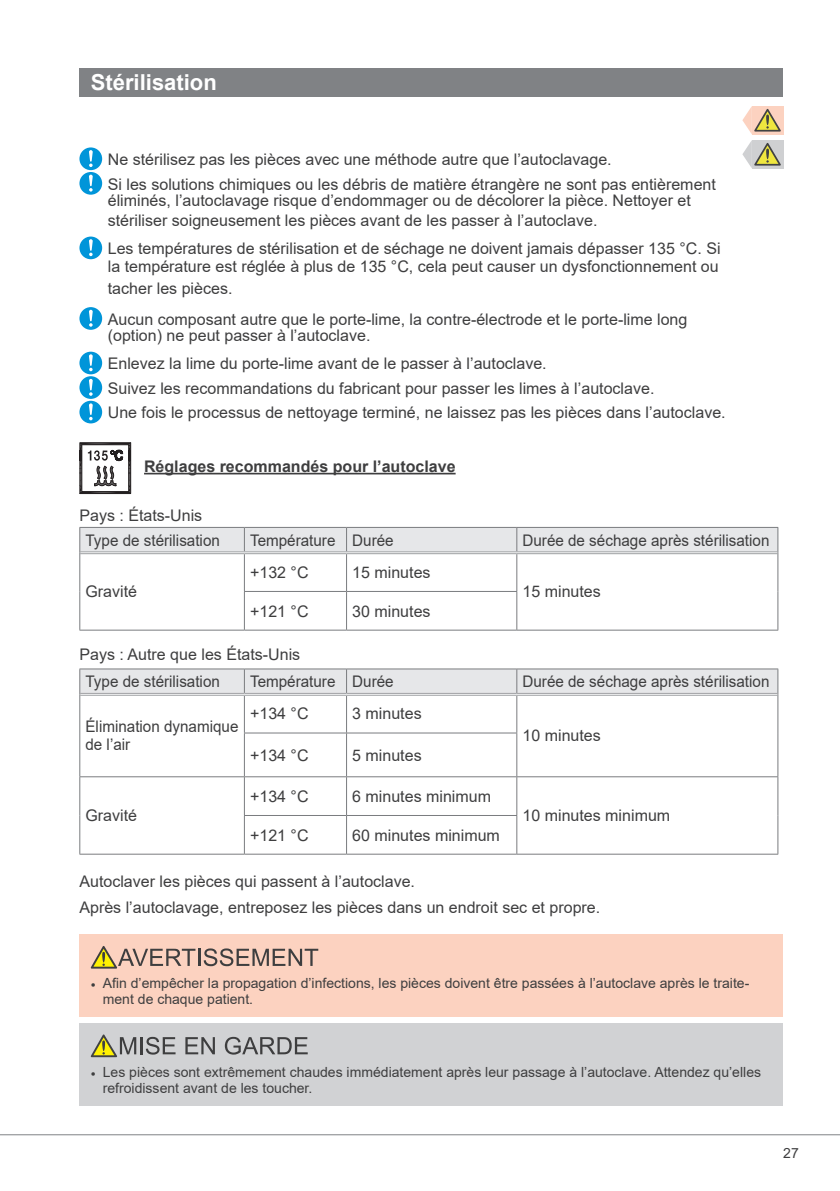
<style>
.page{position:relative;width:840px;height:1191px;background:#fff}
.page>*{position:absolute;margin:0;border:0;box-sizing:border-box;transform-origin:0 0}
.t1{font:700 22px "Arial";color:#fff}
.t2{font:16px/24.6px "Arial";color:#3e3e3f}
.t3{font:16px/18px "Arial";color:#3e3e3f;scale:.95 1}
.t4{font:700 16px "Arial";color:#3e3e3f}
.t5{font:14px/16px "Arial";color:#3e3e3f}
</style>
<div class="page">
<hr style="left:0;top:1134px;width:839px;height:1px;background:#808285">
<div style="left:79px;top:68px;width:703px;height:28px;background:#808285"></div>
<div style="left:751px;top:106px;width:31px;height:28px;background:#fcd2c0"></div>
<svg style="left:742px;top:106px;width:38px;height:28px"></svg>
<svg style="left:80px;top:442px;width:51px;height:52px"></svg>
<div style="left:751px;top:140px;width:31px;height:28px;background:#cfd0d2"></div>
<svg style="left:742px;top:140px;width:38px;height:28px"></svg>
<div style="left:79px;top:1023px;width:703px;height:83px;background:#d1d2d4"></div>
<svg style="left:91px;top:1034px;width:84px;height:23px"></svg>
<svg style="left:185px;top:1037px;width:30px;height:17px"></svg>
<svg style="left:225px;top:1036px;width:82px;height:18px"></svg>
<div style="left:79px;top:934px;width:703px;height:83px;background:#fcd2c0"></div>
<svg style="left:91px;top:946px;width:227px;height:22px"></svg>
<svg style="left:79px;top:147px;width:23px;height:48px"></svg>
<svg style="left:79px;top:236px;width:23px;height:23px"></svg>
<svg style="left:79px;top:307px;width:23px;height:23px"></svg>
<svg style="left:79px;top:352px;width:23px;height:71px"></svg>
<hr style="left:144px;top:473px;width:311px;height:1px;background:#3e3e3f">
<hr style="left:79px;top:630px;width:165px;height:1px;background:#7a7c7f">
<hr style="left:79px;top:553px;width:1px;height:38px;background:#7a7c7f">
<hr style="left:244px;top:554px;width:1px;height:37px;background:#7a7c7f">
<hr style="left:346px;top:554px;width:1px;height:37px;background:#7a7c7f">
<hr style="left:516px;top:554px;width:1px;height:37px;background:#7a7c7f">
<hr style="left:777px;top:553px;width:1px;height:38px;background:#7a7c7f">
<hr style="left:79px;top:591px;width:1px;height:39px;background:#7a7c7f">
<hr style="left:244px;top:591px;width:102px;height:1px;background:#7a7c7f">
<hr style="left:244px;top:592px;width:1px;height:38px;background:#7a7c7f">
<hr style="left:346px;top:591px;width:171px;height:1px;background:#7a7c7f">
<hr style="left:346px;top:592px;width:1px;height:38px;background:#7a7c7f">
<hr style="left:516px;top:592px;width:1px;height:38px;background:#7a7c7f">
<hr style="left:777px;top:591px;width:1px;height:39px;background:#7a7c7f">
<hr style="left:244px;top:630px;width:102px;height:1px;background:#7a7c7f">
<hr style="left:346px;top:630px;width:170px;height:1px;background:#7a7c7f">
<hr style="left:516px;top:630px;width:261px;height:1px;background:#7a7c7f">
<svg style="left:79px;top:527px;width:699px;height:26px;background:#e1e2e4"></svg>
<hr style="left:80px;top:551px;width:164px;height:1px;background:#9d9fa2">
<hr style="left:80px;top:553px;width:164px;height:1px;background:#9d9fa2">
<hr style="left:244px;top:551px;width:102px;height:1px;background:#9d9fa2">
<hr style="left:244px;top:553px;width:102px;height:1px;background:#9d9fa2">
<hr style="left:346px;top:551px;width:170px;height:1px;background:#9d9fa2">
<hr style="left:346px;top:553px;width:170px;height:1px;background:#9d9fa2">
<hr style="left:516px;top:551px;width:261px;height:1px;background:#9d9fa2">
<hr style="left:516px;top:553px;width:261px;height:1px;background:#9d9fa2">
<hr style="left:79px;top:854px;width:165px;height:1px;background:#7a7c7f">
<hr style="left:516px;top:854px;width:261px;height:1px;background:#7a7c7f">
<hr style="left:79px;top:694px;width:1px;height:39px;background:#7a7c7f">
<hr style="left:244px;top:695px;width:1px;height:37px;background:#7a7c7f">
<hr style="left:346px;top:695px;width:1px;height:37px;background:#7a7c7f">
<hr style="left:516px;top:695px;width:1px;height:37px;background:#7a7c7f">
<hr style="left:777px;top:694px;width:1px;height:39px;background:#7a7c7f">
<hr style="left:79px;top:733px;width:1px;height:43px;background:#7a7c7f">
<hr style="left:244px;top:732px;width:102px;height:1px;background:#7a7c7f">
<hr style="left:244px;top:733px;width:1px;height:43px;background:#7a7c7f">
<hr style="left:346px;top:732px;width:171px;height:1px;background:#7a7c7f">
<hr style="left:346px;top:733px;width:1px;height:43px;background:#7a7c7f">
<hr style="left:516px;top:733px;width:1px;height:43px;background:#7a7c7f">
<hr style="left:777px;top:733px;width:1px;height:43px;background:#7a7c7f">
<hr style="left:79px;top:776px;width:165px;height:1px;background:#7a7c7f">
<hr style="left:79px;top:777px;width:1px;height:38px;background:#7a7c7f">
<hr style="left:244px;top:776px;width:102px;height:1px;background:#7a7c7f">
<hr style="left:244px;top:777px;width:1px;height:38px;background:#7a7c7f">
<hr style="left:346px;top:776px;width:170px;height:1px;background:#7a7c7f">
<hr style="left:346px;top:777px;width:1px;height:38px;background:#7a7c7f">
<hr style="left:516px;top:776px;width:261px;height:1px;background:#7a7c7f">
<hr style="left:516px;top:777px;width:1px;height:38px;background:#7a7c7f">
<hr style="left:777px;top:777px;width:1px;height:38px;background:#7a7c7f">
<hr style="left:79px;top:815px;width:1px;height:39px;background:#7a7c7f">
<hr style="left:244px;top:815px;width:102px;height:1px;background:#7a7c7f">
<hr style="left:244px;top:816px;width:1px;height:38px;background:#7a7c7f">
<hr style="left:346px;top:815px;width:171px;height:1px;background:#7a7c7f">
<hr style="left:346px;top:816px;width:1px;height:38px;background:#7a7c7f">
<hr style="left:516px;top:816px;width:1px;height:38px;background:#7a7c7f">
<hr style="left:777px;top:815px;width:1px;height:39px;background:#7a7c7f">
<hr style="left:244px;top:854px;width:102px;height:1px;background:#7a7c7f">
<hr style="left:346px;top:854px;width:170px;height:1px;background:#7a7c7f">
<hr style="left:79px;top:668px;width:165px;height:1px;background:#7a7c7f">
<hr style="left:244px;top:668px;width:102px;height:1px;background:#7a7c7f">
<hr style="left:346px;top:668px;width:170px;height:1px;background:#7a7c7f">
<hr style="left:516px;top:668px;width:261px;height:1px;background:#7a7c7f">
<div style="left:79px;top:669px;width:699px;height:25px;background:#e6e7e9"></div>
<hr style="left:80px;top:693px;width:164px;height:1px;background:#9d9fa2">
<hr style="left:80px;top:695px;width:164px;height:1px;background:#9d9fa2">
<hr style="left:244px;top:693px;width:102px;height:1px;background:#9d9fa2">
<hr style="left:244px;top:695px;width:102px;height:1px;background:#9d9fa2">
<hr style="left:346px;top:693px;width:170px;height:1px;background:#9d9fa2">
<hr style="left:346px;top:695px;width:170px;height:1px;background:#9d9fa2">
<hr style="left:516px;top:693px;width:261px;height:1px;background:#9d9fa2">
<hr style="left:516px;top:695px;width:261px;height:1px;background:#9d9fa2">
<h1 class="t1" style="left:91px;top:67px;width:127px">Stérilisation</h1>
<p class="t2" style="left:108px;top:147px;width:609px">Ne stérilisez pas les pièces avec une méthode autre que l’autoclavage.<br>Si les solutions chimiques ou les débris de matière étrangère ne sont pas entièrement</p>
<p class="t2" style="left:108px;top:190px;width:584px;line-height:20px">éliminés, l’autoclavage risque d’endommager ou de décolorer la pièce. Nettoyer et stériliser soigneusement les pièces avant de les passer à l’autoclave.</p>
<p class="t2" style="left:108px;top:239px;width:614px;line-height:18.2px">Les températures de stérilisation et de séchage ne doivent jamais dépasser 135 °C. Si la température est réglée à plus de 135 °C, cela peut causer un dysfonctionnement ou</p>
<p class="t2" style="left:108px;top:273px;width:580px;line-height:30.4px">tacher les pièces.<br>Aucun composant autre que le porte-lime, la contre-électrode et le porte-lime long</p>
<p class="t2" style="left:108px;top:321px;width:440px;line-height:28.4px">(option) ne peut passer à l’autoclave.<br>Enlevez la lime du porte-lime avant de le passer à l’autoclave.</p>
<p class="t2" style="left:108px;top:376px;width:619px">Suivez les recommandations du fabricant pour passer les limes à l’autoclave.<br>Une fois le processus de nettoyage terminé, ne laissez pas les pièces dans l’autoclave.</p>
<p class="t4" style="left:144px;top:455px;width:313px">Réglages recommandés pour l’autoclave</p>
<p class="t2" style="left:85px;top:502px;width:136px;text-indent:-6px">Pays : États-Unis<br>Type de stérilisation</p>
<p class="t3" style="left:250px;top:531px;width:152px">Température Durée</p>
<p class="t3" style="left:522px;top:531px;width:261px">Durée de séchage après stérilisation</p>
<p class="t2" style="left:85px;top:579px;width:53px">Gravité</p>
<p class="t2" style="left:250px;top:560px;width:60px">+132 °C</p>
<p class="t2" style="left:352px;top:560px;width:80px">15 minutes</p>
<p class="t2" style="left:522px;top:579px;width:80px">15 minutes</p>
<p class="t2" style="left:250px;top:598px;width:60px">+121 °C</p>
<p class="t2" style="left:352px;top:598px;width:80px">30 minutes</p>
<p class="t2" style="left:85px;top:640px;width:216px;line-height:27.8px;text-indent:-6px">Pays : Autre que les États-Unis<br>Type de stérilisation</p>
<p class="t3" style="left:250px;top:672px;width:152px">Température Durée</p>
<p class="t3" style="left:522px;top:672px;width:261px">Durée de séchage après stérilisation</p>
<p class="t3" style="left:85px;top:717px;width:162px">Élimination dynamique de l’air</p>
<p class="t2" style="left:85px;top:803px;width:53px">Gravité</p>
<p class="t2" style="left:250px;top:701px;width:60px">+134 °C</p>
<p class="t2" style="left:352px;top:701px;width:71px">3 minutes</p>
<p class="t2" style="left:250px;top:742px;width:60px">+134 °C</p>
<p class="t2" style="left:352px;top:742px;width:71px">5 minutes</p>
<p class="t2" style="left:250px;top:784px;width:60px">+134 °C</p>
<p class="t2" style="left:352px;top:784px;width:140px">6 minutes minimum</p>
<p class="t2" style="left:250px;top:822px;width:60px">+121 °C</p>
<p class="t2" style="left:352px;top:822px;width:149px">60 minutes minimum</p>
<p class="t2" style="left:522px;top:723px;width:80px">10 minutes</p>
<p class="t2" style="left:522px;top:803px;width:149px">10 minutes minimum</p>
<p class="t2" style="left:79px;top:868px;width:522px;line-height:25.6px">Autoclaver les pièces qui passent à l’autoclave.<br>Après l’autoclavage, entreposez les pièces dans un endroit sec et propre.</p>
<p class="t5" style="left:103px;top:975px;width:647px;text-indent:-12px">• Afin d’empêcher la propagation d’infections, les pièces doivent être passées à l’autoclave après le traite&shy;ment de chaque patient.</p>
<p class="t5" style="left:103px;top:1063px;width:659px;text-indent:-12px">• Les pièces sont extrêmement chaudes immédiatement après leur passage à l’autoclave. Attendez qu’elles refroidissent avant de les toucher.</p>
<p class="t5" style="left:782px;top:1144px;width:17px">27</p>
</div>
